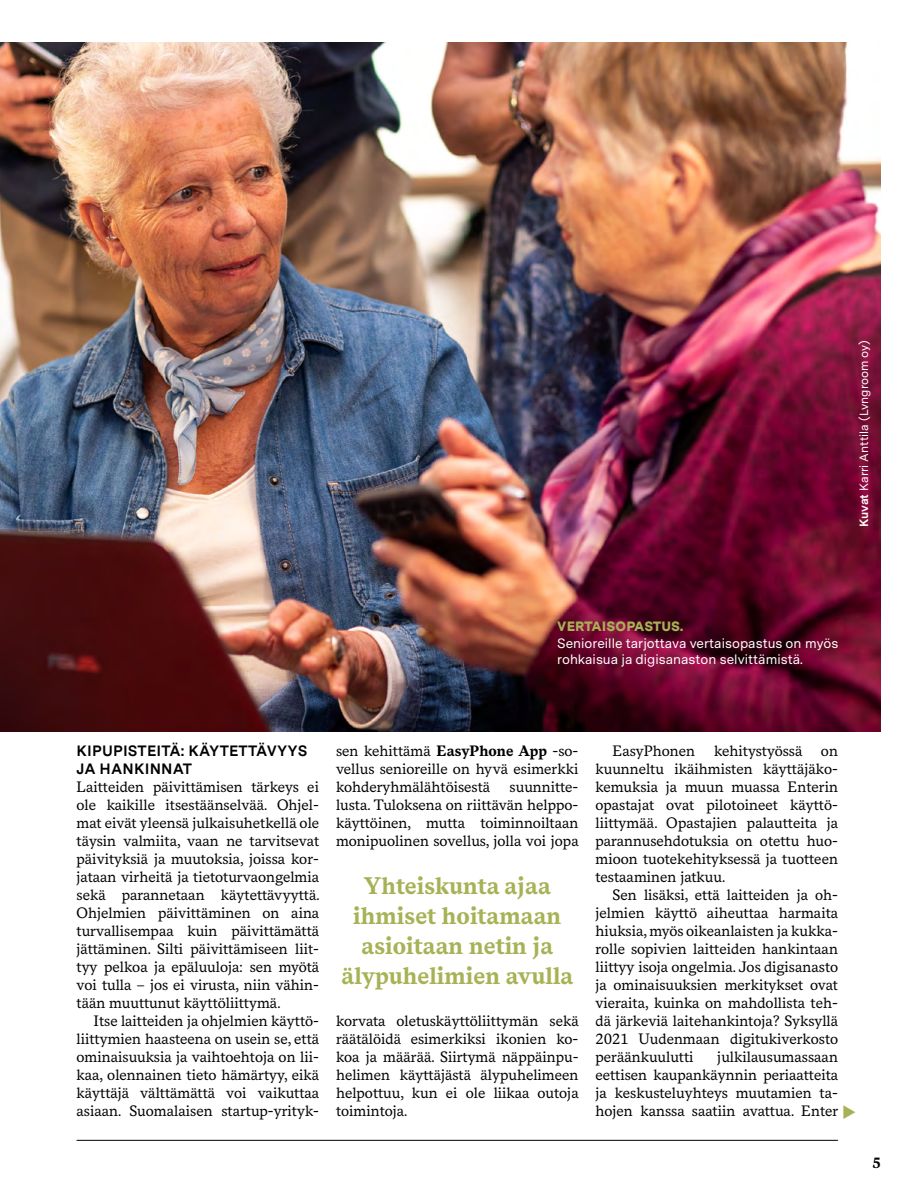
<style>
.page{position:relative;width:923px;height:1191px;background:#fff}
.page>*{position:absolute;margin:0;border:0;box-sizing:border-box;transform-origin:0 0}
.t1{font:700 24px/30px "Messina Serif";color:#a7b255;text-align:center}
.t2{font:15px/18px "Messina Serif";color:#000;text-align:justify}
.t3{font:700 15px/18px "Messina Sans";letter-spacing:.01em;color:#000}
.t4{font:700 15px "Messina Serif";color:#000}
.t5{font:13.5px/16.5px "Messina Sans";color:#fff}
.t6{font:900 13.5px "Messina Sans";letter-spacing:.01em;color:#a7b255}
.t7{font:12px "Messina Sans";color:#fff}
.s1{font-weight:700}
.s2{color:#a7b255}
</style>
<div class="page">
<img style="left:0;top:43px;width:880px;height:688px">
<hr style="left:77px;top:1140px;width:761px;height:1px;background:#000">
<p class="t7" style="left:855px;top:527px;width:189px;rotate:-90deg"><span class="s1">Kuvat</span> Karri Anttila (Lvngroom oy)</p>
<p class="t6" style="left:557px;top:616px;width:128px">VERTAISOPASTUS.</p>
<p class="t5" style="left:557px;top:634px;width:283px">Senioreille tarjottava vertaisopastus on myös rohkaisua ja digisanaston selvittämistä.</p>
<p class="t3" style="left:77px;top:741px;width:232px">KIPUPISTEITÄ: KÄYTETTÄVYYS<br>JA HANKINNAT</p>
<p class="t2" style="left:77px;top:777px;width:245px">Laitteiden päivittämisen tärkeys ei ole kaikille itsestäänselvää. Ohjel&shy;mat eivät yleensä julkaisuhetkellä ole täysin valmiita, vaan ne tarvitsevat päivityksiä ja muutoksia, joissa kor&shy;jataan virheitä ja tietoturvaongelmia sekä parannetaan käytettävyyttä.<br>Ohjelmien päivittäminen on aina turvallisempaa kuin päivittämättä jättäminen. Silti päivittämiseen liit&shy;tyy pelkoa ja epäluuloja: sen myötä voi tulla – jos ei virusta, niin vähin&shy;tään muuttunut käyttöliittymä.</p>
<p class="t2" style="left:77px;top:1011px;width:244px;text-indent:17px">Itse laitteiden ja ohjelmien käyttö&shy;liittymien haasteena on usein se, että ominaisuuksia ja vaihtoehtoja on lii&shy;kaa, olennainen tieto hämärtyy, eikä käyttäjä välttämättä voi vaikuttaa asiaan. Suomalaisen startup-yrityk-</p>
<p class="t2" style="left:336px;top:741px;width:244px">sen kehittämä <span class="s1">EasyPhone App</span> -so&shy;vellus senioreille on hyvä esimerkki kohderyhmälähtöisestä</p>
<p class="t2" style="left:336px;top:777px;width:244px;text-indent:174px">suunnitte&shy;lusta. Tuloksena on riittävän helppo&shy;käyttöinen, mutta toiminnoiltaan monipuolinen sovellus, jolla voi jopa</p>
<h1 class="t1" style="left:341px;top:871px;width:233px">Yhteiskunta ajaa ihmiset hoitamaan asioitaan netin ja älypuhelimien avulla</h1>
<p class="t2" style="left:336px;top:1011px;width:244px">korvata oletuskäyttöliittymän sekä räätälöidä esimerkiksi ikonien ko&shy;koa ja määrää. Siirtymä näppäinpu&shy;helimen käyttäjästä älypuhelimeen helpottuu, kun ei ole liikaa outoja toimintoja.</p>
<p class="t2" style="left:595px;top:741px;width:244px;text-indent:119px">kehitystyössä on kuunneltu ikäihmisten käyttäjäko&shy;kemuksia ja muun muassa Enterin opastajat ovat pilotoineet käyttö&shy;liittymää. Opastajien palautteita ja parannusehdotuksia on otettu huo&shy;mioon tuotekehityksessä ja tuotteen testaaminen jatkuu.</p>
<p class="t2" style="left:595px;top:885px;width:244px;text-indent:17px">Sen lisäksi, että laitteiden ja oh&shy;jelmien käyttö aiheuttaa harmaita hiuksia, myös oikeanlaisten ja kukka&shy;rolle sopivien laitteiden hankintaan liittyy isoja ongelmia. Jos digisanasto ja ominaisuuksien merkitykset ovat vieraita, kuinka on mahdollista teh&shy;dä järkeviä laitehankintoja? Syksyllä 2021 Uudenmaan digitukiverkosto peräänkuulutti</p>
<p class="t2" style="left:612px;top:741px;width:84px">EasyPhonen</p>
<p class="t2" style="left:595px;top:1047px;width:263px;text-align:left;text-indent:122px">julkilausumassaan eettisen kaupankäynnin periaatteita<br>ja keskusteluyhteys muutamien ta&shy;hojen kanssa saatiin avattua. Enter <span class="s2">◆</span></p>
<p class="t4" style="left:872px;top:1151px;width:10px">5</p>
</div>
